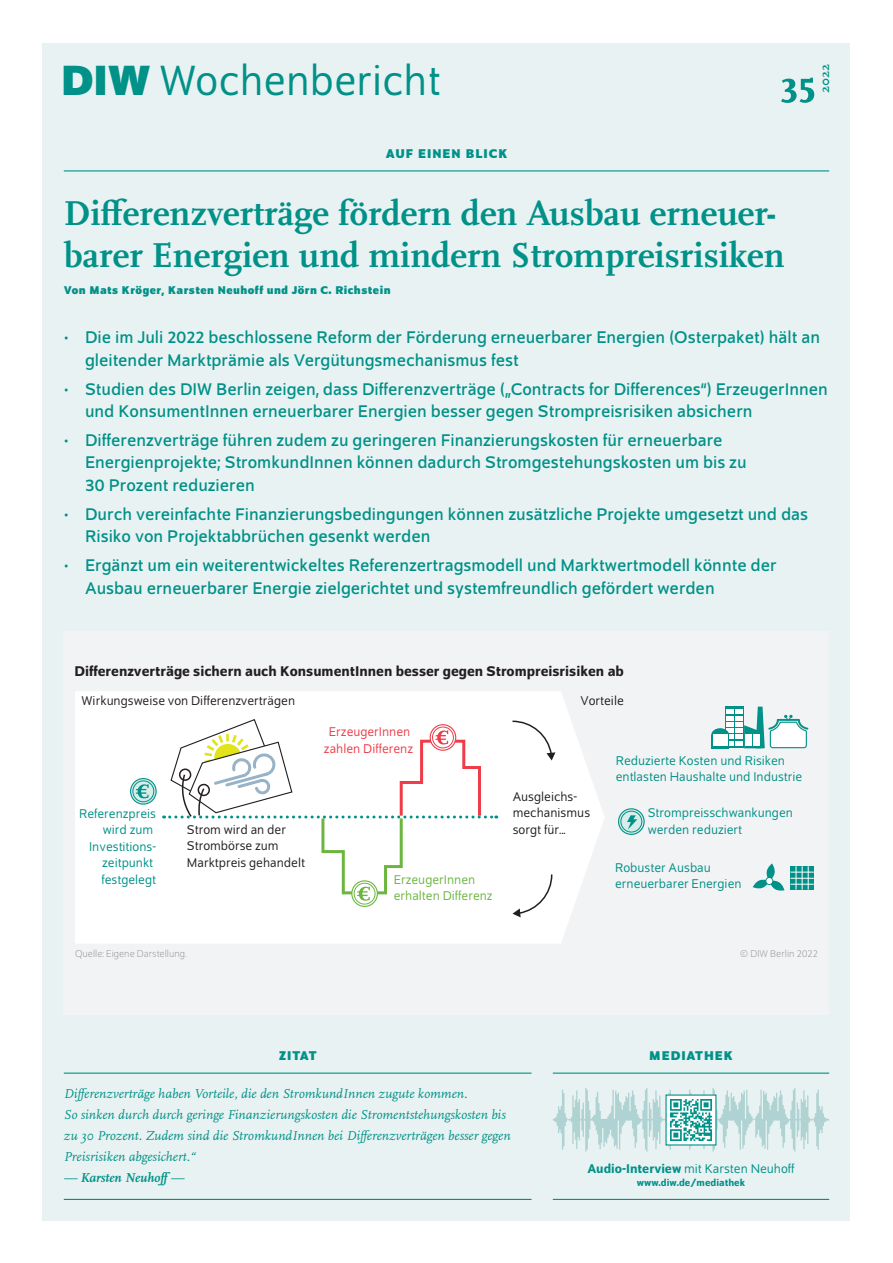
<style>
.page{position:relative;width:893px;height:1263px;background:#fff}
.page>*{position:absolute;margin:0;border:0;box-sizing:border-box;transform-origin:0 0}
.t1{font:700 51px "Scala Pro";color:#009188}
.t2{font:45px "Schumpeter Blond";color:#009188}
.t3{font:700 36px/42px "Scala Pro";color:#009188}
.t4{font:18px/22.5px "Schumpeter";color:#009188}
.t5{font:500 15px "Schumpeter";color:#231f20}
.t6{font:italic 13.5px/21px "Scala Pro";color:#009188}
.t7{font:13.5px/16.5px "Schumpeter Blond";color:#009188}
.t8{font:13.5px/16.5px "Schumpeter Blond";color:#231f20}
.t9{font:13.5px/16.5px "Schumpeter Blond";color:#6cb640}
.t10{font:13.5px/16.5px "Schumpeter Blond";color:#ee3d49;text-align:center}
.t11{font:700 13.5px "Schumpeter";letter-spacing:.075em;color:#009188}
.t12{font:italic 700 13.5px "Scala Pro";color:#009188}
.t13{font:700 13.5px "Scala Pro";color:#009188}
.t14{font:700 12px "Schumpeter";letter-spacing:.04em;color:#009188}
.t15{font:300 10.5px "Schumpeter";color:#939598}
.t16{font:500 10.5px "Schumpeter";color:#009188}
.s1{font-family:"Schumpeter";font-weight:700}
.s2{font-weight:400}
.s3{font-family:"Schumpeter";font-weight:500}
</style>
<div class="page">
<div style="left:43px;top:43px;width:807px;height:1177px;background:#e9f2f2"></div>
<div style="left:64px;top:631px;width:765px;height:384px;background:#f2f3f4"></div>
<svg style="left:75px;top:692px;width:529px;height:251px;fill:#fff"></svg>
<svg style="left:511px;top:720px;width:44px;height:40px"></svg>
<svg style="left:512px;top:873px;width:41px;height:44px"></svg>
<svg style="left:725px;top:707px;width:2px;height:23px"></svg>
<div style="left:711px;top:735px;width:18px;height:13px;background:#009188"></div>
<div style="left:711px;top:728px;width:18px;height:14px;background:#009188;border-radius:50%"></div>
<hr style="left:713px;top:734px;width:14px;height:4px;background:#fff">
<hr style="left:713px;top:738px;width:14px;height:4px;background:#fff">
<hr style="left:713px;top:742px;width:14px;height:4px;background:#fff">
<svg style="left:727px;top:707px;width:81px;height:42px"></svg>
<svg style="left:352px;top:881px;width:25px;height:25px"></svg>
<div style="left:351px;top:880px;width:27px;height:27px;border:1px solid #6cb640;border-radius:50%"></div>
<svg style="left:354px;top:883px;width:21px;height:21px"></svg>
<div style="left:354px;top:883px;width:21px;height:21px;border:1px solid #6cb640;border-radius:50%"></div>
<svg style="left:131px;top:778px;width:25px;height:26px"></svg>
<div style="left:130px;top:778px;width:27px;height:27px;border:1px solid #009188;border-radius:50%"></div>
<svg style="left:133px;top:781px;width:21px;height:21px"></svg>
<div style="left:133px;top:781px;width:21px;height:21px;border:1px solid #009188;border-radius:50%"></div>
<svg style="left:136px;top:784px;width:13px;height:14px"></svg>
<svg style="left:753px;top:863px;width:31px;height:28px"></svg>
<svg style="left:790px;top:866px;width:24px;height:23px"></svg>
<svg style="left:619px;top:809px;width:25px;height:25px"></svg>
<div style="left:618px;top:808px;width:27px;height:27px;border:1px solid #009188;border-radius:50%"></div>
<div style="left:621px;top:811px;width:21px;height:21px;background:#d6ede9;border-radius:50%"></div>
<div style="left:621px;top:811px;width:21px;height:21px;border:1px solid #009188;border-radius:50%"></div>
<svg style="left:627px;top:815px;width:10px;height:15px"></svg>
<svg style="left:164px;top:718px;width:333px;height:183px"></svg>
<hr style="left:553px;top:1072px;width:276px;height:2px;background:#009188">
<hr style="left:553px;top:1199px;width:276px;height:1px;background:#009188">
<svg style="left:553px;top:1088px;width:276px;height:63px"></svg>
<div style="left:666px;top:1095px;width:50px;height:50px;background:#fff"></div>
<img style="left:670px;top:1099px;width:42px;height:42px">
<hr style="left:64px;top:1072px;width:467px;height:2px;background:#009188">
<hr style="left:64px;top:1199px;width:467px;height:1px;background:#009188">
<hr style="left:64px;top:170px;width:765px;height:1px;background:#009188">
<h2 class="t2" style="left:61px;top:59px;width:381px"><span class="s1">DIW</span> Wochenbericht</h2>
<p class="t11" style="left:386px;top:146px;width:123px">AUF EINEN BLICK</p>
<h1 class="t1" style="left:780px;top:48px;width:37px">35</h1>
<p class="t13" style="left:815px;top:93px;width:31px;rotate:-90deg">2022</p>
<h3 class="t3" style="left:64px;top:190px;width:722px">Differenzverträge fördern den Ausbau erneuer&shy;barer Energien und mindern Strompreisrisiken</h3>
<p class="t14" style="left:64px;top:283px;width:328px">Von Mats Kröger, Karsten Neuhoff und Jörn C. Richstein</p>
<p class="t4" style="left:85px;top:327px;width:737px;text-indent:-21px">• Die im Juli 2022 beschlossene Reform der Förderung erneuerbarer Energien (Osterpaket) hält an gleitender Marktprämie als Vergütungsmechanismus fest</p>
<p class="t4" style="left:85px;top:378px;width:744px;text-indent:-21px">• Studien des DIW Berlin zeigen, dass Differenzverträge („Contracts for Differences“) ErzeugerInnen und KonsumentInnen erneuerbarer Energien besser gegen Strompreisrisiken absichern</p>
<p class="t4" style="left:85px;top:429px;width:663px;text-indent:-21px">• Differenzverträge führen zudem zu geringeren Finanzierungskosten für erneuerbare<br>Energienprojekte; StromkundInnen können dadurch Stromgestehungskosten um bis zu<br>30 Prozent reduzieren</p>
<p class="t4" style="left:85px;top:503px;width:725px;text-indent:-21px">• Durch vereinfachte Finanzierungsbedingungen können zusätzliche Projekte umgesetzt und das<br>Risiko von Projektabbrüchen gesenkt werden</p>
<p class="t4" style="left:85px;top:555px;width:693px;text-indent:-21px">• Ergänzt um ein weiterentwickeltes Referenzertragsmodell und Marktwertmodell könnte der<br>Ausbau erneuerbarer Energie zielgerichtet und systemfreundlich gefördert werden</p>
<p class="t5" style="left:74px;top:663px;width:551px">Differenzverträge sichern auch KonsumentInnen besser gegen Strompreisrisiken ab</p>
<p class="t8" style="left:82px;top:692px;width:215px">Wirkungsweise von Differenzverträgen</p>
<p class="t8" style="left:581px;top:692px;width:45px">Vorteile</p>
<p class="t7" style="left:79px;top:805px;width:78px;text-align:right">Referenzpreis wird zum<br>Investitions&shy;zeitpunkt festgelegt</p>
<p class="t10" style="left:324px;top:724px;width:91px">ErzeugerInnen zahlen Differenz</p>
<p class="t8" style="left:187px;top:821px;width:120px">Strom wird an der<br>Strombörse zum<br>Marktpreis gehandelt</p>
<p class="t9" style="left:394px;top:872px;width:100px">ErzeugerInnen erhalten Differenz</p>
<p class="t8" style="left:513px;top:788px;width:79px">Ausgleichs&shy;mechanismus sorgt für...</p>
<p class="t7" style="left:616px;top:752px;width:188px">Reduzierte Kosten und Risiken entlasten Haushalte und Industrie</p>
<p class="t7" style="left:648px;top:805px;width:147px">Strompreisschwankungen werden reduziert</p>
<p class="t7" style="left:615px;top:859px;width:128px">Robuster Ausbau erneuerbarer Energien</p>
<p class="t15" style="left:75px;top:948px;width:113px">Quelle: Eigene Darstellung.</p>
<p class="t15" style="left:740px;top:948px;width:80px">© DIW Berlin 2022</p>
<p class="t11" style="left:279px;top:1048px;width:39px">ZITAT</p>
<p class="t6" style="left:64px;top:1083px;width:448px">Differenzverträge haben Vorteile, die den StromkundInnen zugute kommen.<br>So sinken durch durch geringe Finanzierungskosten die Stromentstehungskosten bis zu 30 Prozent. Zudem sind die StromkundInnen bei Differenzverträgen besser gegen Preisrisiken abgesichert.“</p>
<p class="t12" style="left:64px;top:1167px;width:122px"><span class="s2">—</span> Karsten Neuhoff<span class="s2">—</span></p>
<p class="t11" style="left:649px;top:1048px;width:85px">MEDIATHEK</p>
<p class="t7" style="left:587px;top:1160px;width:209px"><span class="s3">Audio-Interview</span> mit Karsten Neuhoff</p>
<p class="t16" style="left:637px;top:1177px;width:110px">www.diw.de/mediathek</p>
</div>
